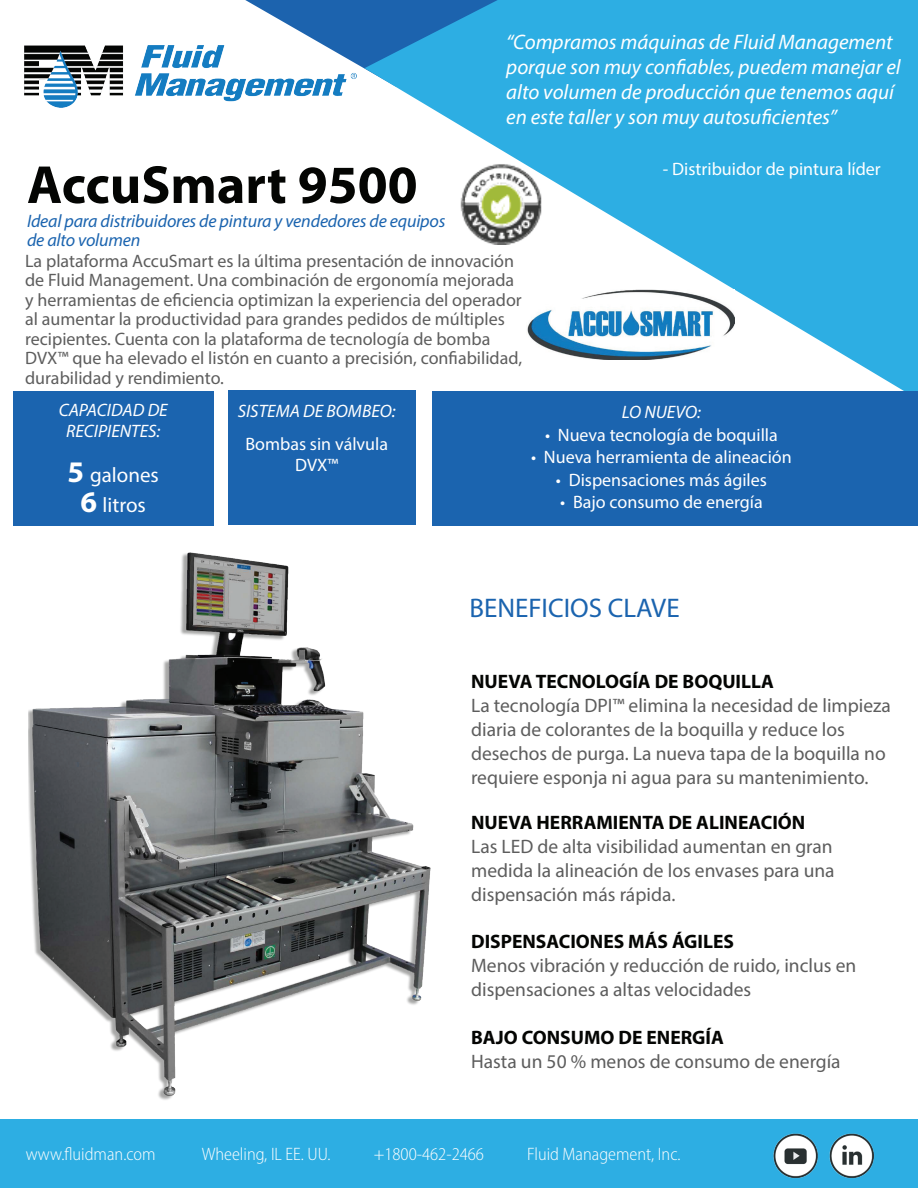
<style>
.page{position:relative;width:918px;height:1188px;background:#fff}
.page>*{position:absolute;margin:0;border:0;box-sizing:border-box;transform-origin:0 0}
.t1{font:700 54px "Myriad Pro";color:#040503}
.t2{font:27px "Myriad Pro";color:#1b64af}
.t3{font:italic 21px/25.2px "Myriad Pro";color:#fff}
.t4{font:21px/30px "Myriad Pro";color:#fff;text-align:center}
.t5{font:19.5px/24px "Myriad Pro";color:#5d5d5d}
.t6{font:700 19.5px "Myriad Pro";color:#040503}
.t7{font:18px/19.5px "Myriad Pro";color:#5d5d5d}
.t8{font:18px/21px "Myriad Pro";color:#fff;text-align:center}
.t9{font:300 semi-condensed 18px "Myriad Pro";color:#fff}
.t10{font:italic 18px/19.5px "Myriad Pro";letter-spacing:-.01em;color:#1b64af}
.t11{font:italic 18px/21.6px "Myriad Pro";color:#fff;text-align:center}
.s1{font-weight:700;font-size:30px}
</style>
<div class="page">
<svg style="left:245px;top:0;width:120px;height:69px"></svg>
<svg style="left:365px;top:0;width:553px;height:392px;fill:#2daee3"></svg>
<div style="left:0;top:1120px;width:918px;height:68px;background:#2daee3"></div>
<img style="left:773px;top:1133px;width:101px;height:46px">
<img style="left:526px;top:289px;width:209px;height:70px">
<img style="left:28px;top:552px;width:403px;height:548px">
<div style="left:14px;top:392px;width:200px;height:134px;background:#1b64af"></div>
<div style="left:228px;top:390px;width:188px;height:135px;background:#1b64af"></div>
<div style="left:432px;top:392px;width:486px;height:134px;background:#1b64af"></div>
<img style="left:460px;top:162px;width:82px;height:82px">
<img style="left:24px;top:45px;width:333px;height:62px">
<h1 class="t1" style="left:27px;top:150px;width:392px">AccuSmart 9500</h1>
<p class="t10" style="left:27px;top:211px;width:420px">Ideal para distribuidores de pintura y vendedores de equipos de alto volumen</p>
<p class="t3" style="left:506px;top:29px;width:396px">“Compramos máquinas de Fluid Management porque son muy confiables, puedem manejar el alto volumen de producción que tenemos aquí en este taller y son muy autosuficientes”</p>
<p class="t8" style="left:663px;top:158px;width:219px">- Distribuidor de pintura líder</p>
<p class="t7" style="left:25px;top:251px;width:499px">La plataforma AccuSmart es la última presentación de innovación de Fluid Management. Una combinación de ergonomía mejorada y herramientas de eficiencia optimizan la experiencia del operador al aumentar la productividad para grandes pedidos de múltiples recipientes. Cuenta con la plataforma de tecnología de bomba DVX™ que ha elevado el listón en cuanto a precisión, confiabilidad, durabilidad y rendimiento.</p>
<p class="t11" style="left:59px;top:398px;width:111px">CAPACIDAD DE<br>RECIPIENTES:</p>
<p class="t4" style="left:68px;top:460px;width:93px"><span class="s1">5</span> galones<br><span class="s1">6</span> litros</p>
<p class="t11" style="left:238px;top:400px;width:160px">SISTEMA DE BOMBEO:</p>
<p class="t8" style="left:245px;top:433px;width:144px">Bombas sin válvula<br>DVX™</p>
<p class="t11" style="left:622px;top:401px;width:81px">LO NUEVO:</p>
<p class="t8" style="left:545px;top:424px;width:234px">• Nueva tecnología de boquilla</p>
<p class="t8" style="left:531px;top:447px;width:262px">• Nueva herramienta de alineación</p>
<p class="t8" style="left:556px;top:469px;width:213px">• Dispensaciones más ágiles</p>
<p class="t8" style="left:560px;top:492px;width:204px">• Bajo consumo de energía</p>
<h2 class="t2" style="left:470px;top:592px;width:212px">BENEFICIOS CLAVE</h2>
<p class="t6" style="left:471px;top:669px;width:304px">NUEVA TECNOLOGÍA DE BOQUILLA</p>
<p class="t5" style="left:471px;top:693px;width:421px">La tecnología DPI™ elimina la necesidad de limpieza diaria de colorantes de la boquilla y reduce los desechos de purga. La nueva tapa de la boquilla no requiere esponja ni agua para su mantenimiento.</p>
<p class="t6" style="left:471px;top:810px;width:336px">NUEVA HERRAMIENTA DE ALINEACIÓN</p>
<p class="t5" style="left:471px;top:834px;width:365px;text-align:justify">Las LED de alta visibilidad aumentan en gran medida la alineación de los envases para una dispensación más rápida.</p>
<p class="t6" style="left:471px;top:929px;width:264px">DISPENSACIONES MÁS ÁGILES</p>
<p class="t5" style="left:471px;top:953px;width:387px">Menos vibración y reducción de ruido, inclus en dispensaciones a altas velocidades</p>
<p class="t6" style="left:471px;top:1024px;width:254px">BAJO CONSUMO DE ENERGÍA</p>
<p class="t5" style="left:471px;top:1049px;width:371px">Hasta un 50 % menos de consumo de energía</p>
<p class="t9" style="left:26px;top:1143px;width:131px">www.fluidman.com</p>
<p class="t9" style="left:202px;top:1143px;width:130px">Wheeling, IL EE. UU.</p>
<p class="t9" style="left:374px;top:1143px;width:112px">+1800-462-2466</p>
<p class="t9" style="left:527px;top:1143px;width:155px">Fluid Management, Inc.</p>
</div>
